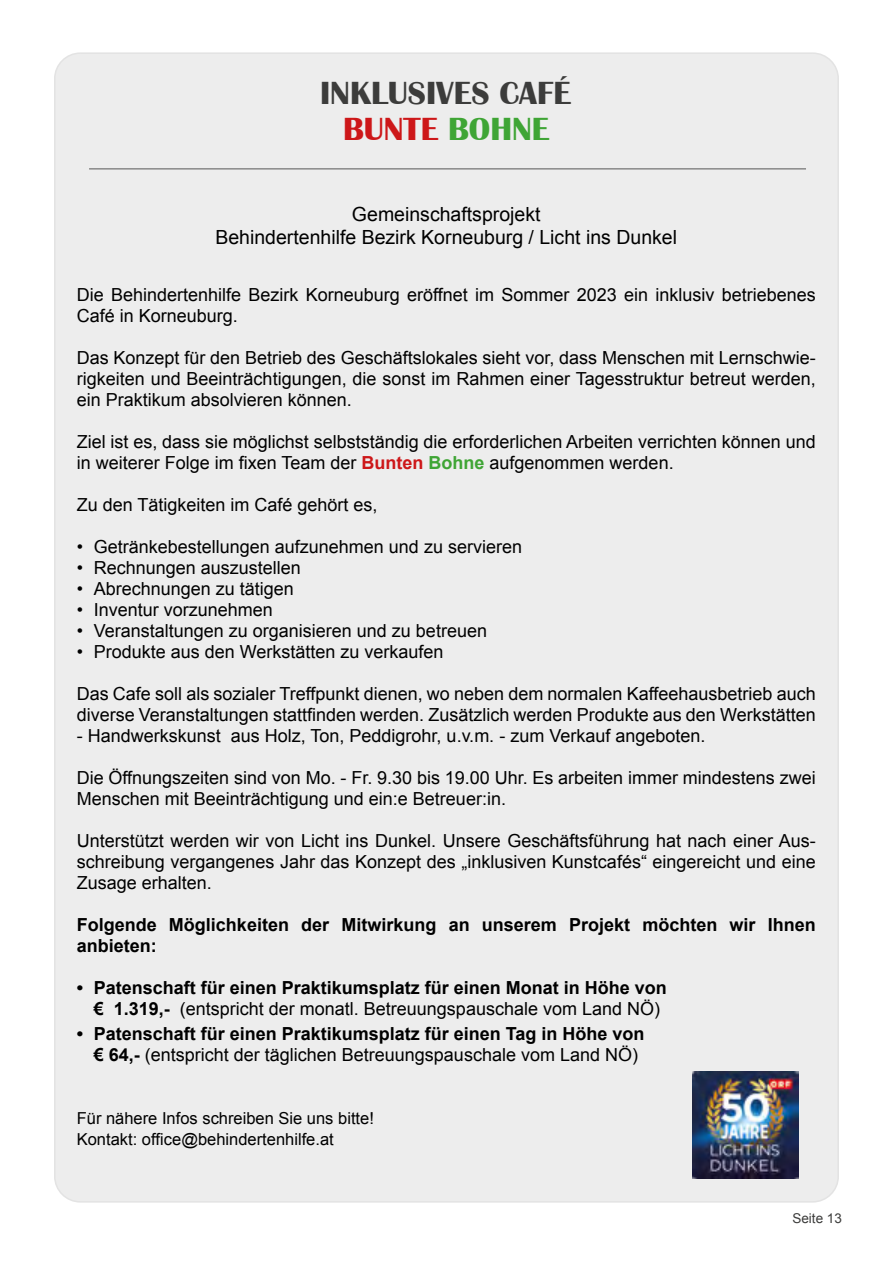
<style>
.page{position:relative;width:893px;height:1263px;background:#fff}
.page>*{position:absolute;margin:0;border:0;box-sizing:border-box;transform-origin:0 0}
.t1{font:700 33px/36px "Britannic";color:#3c3c3b;text-align:center}
.t2{font:19.5px/22.5px "Arial";color:#000;text-align:center}
.t3{font:18px/21px "Arial";color:#000}
.t4{font:700 18px/21px "Arial";color:#000;text-align:center}
.t5{font:16.5px/21px "Arial";color:#000}
.t6{font:13.5px "Arial";color:#3c3c3b}
.s1{color:#cd1719}
.s2{color:#3fa535}
.s3{font-weight:700;color:#cd1719}
.s4{font-weight:700;color:#3fa535}
.s5{font-weight:400}
</style>
<div class="page">
<div style="left:55px;top:53px;width:783px;height:1149px;background:#ededed;border-radius:26px"></div>
<img style="left:692px;top:1071px;width:106px;height:108px">
<hr style="left:89px;top:168px;width:717px;height:1px;background:#575756">
<h1 class="t1" style="left:320px;top:76px;width:253px">INKLUSIVES CAFÉ<br><span class="s1">BUNTE</span> <span class="s2">BOHNE</span></h1>
<p class="t2" style="left:215px;top:203px;width:463px">Gemeinschaftsprojekt<br>Behindertenhilfe Bezirk Korneuburg / Licht ins Dunkel</p>
<p class="t3" style="left:77px;top:284px;width:740px">Die Behindertenhilfe Bezirk Korneuburg eröffnet im Sommer 2023 ein inklusiv betriebenes<br>Café in Korneuburg.</p>
<p class="t3" style="left:77px;top:347px;width:740px;text-align:justify">Das Konzept für den Betrieb des Geschäftslokales sieht vor, dass Menschen mit Lernschwie&shy;rigkeiten und Beeinträchtigungen, die sonst im Rahmen einer Tagesstruktur betreut werden, ein Praktikum absolvieren können.</p>
<p class="t3" style="left:77px;top:431px;width:740px">Ziel ist es, dass sie möglichst selbstständig die erforderlichen Arbeiten verrichten können und in weiterer Folge im fixen Team der <span class="s3">Bunten</span> <span class="s4">Bohne</span> aufgenommen werden.</p>
<p class="t3" style="left:77px;top:494px;width:302px">Zu den Tätigkeiten im Café gehört es,</p>
<p class="t3" style="left:77px;top:536px;width:447px">• Getränkebestellungen aufzunehmen und zu servieren</p>
<p class="t3" style="left:77px;top:557px;width:226px">• Rechnungen auszustellen</p>
<p class="t3" style="left:77px;top:578px;width:219px">• Abrechnungen zu tätigen</p>
<p class="t3" style="left:77px;top:599px;width:198px">• Inventur vorzunehmen</p>
<p class="t3" style="left:77px;top:620px;width:412px">• Veranstaltungen zu organisieren und zu betreuen</p>
<p class="t3" style="left:77px;top:641px;width:368px">• Produkte aus den Werkstätten zu verkaufen</p>
<p class="t3" style="left:77px;top:683px;width:740px">Das Cafe soll als sozialer Treffpunkt dienen, wo neben dem normalen Kaffeehausbetrieb auch diverse Veranstaltungen stattfinden werden. Zusätzlich werden Produkte aus den Werkstätten</p>
<p class="t3" style="left:77px;top:725px;width:630px">- Handwerkskunst aus Holz, Ton, Peddigrohr, u.v.m. - zum Verkauf angeboten.</p>
<p class="t3" style="left:77px;top:767px;width:740px">Die Öffnungszeiten sind von Mo. - Fr. 9.30 bis 19.00 Uhr. Es arbeiten immer mindestens zwei<br>Menschen mit Beeinträchtigung und ein:e Betreuer:in.</p>
<p class="t3" style="left:77px;top:830px;width:740px;text-align:justify">Unterstützt werden wir von Licht ins Dunkel. Unsere Geschäftsführung hat nach einer Aus&shy;schreibung vergangenes Jahr das Konzept des „inklusiven Kunstcafés“ eingereicht und eine Zusage erhalten.</p>
<p class="t4" style="left:77px;top:915px;width:741px;text-align:left">Folgende Möglichkeiten der Mitwirkung an unserem Projekt möchten wir Ihnen anbieten:</p>
<p class="t4" style="left:77px;top:978px;width:592px">• Patenschaft für einen Praktikumsplatz für einen Monat in Höhe von € 1.319,- <span class="s5">(entspricht der monatl. Betreuungspauschale vom Land NÖ)</span></p>
<p class="t4" style="left:77px;top:1024px;width:569px">• Patenschaft für einen Praktikumsplatz für einen Tag in Höhe von € 64,- <span class="s5">(entspricht der täglichen Betreuungspauschale vom Land NÖ)</span></p>
<p class="t5" style="left:77px;top:1108px;width:299px">Für nähere Infos schreiben Sie uns bitte!<br>Kontakt: office@behindertenhilfe.at</p>
<p class="t6" style="left:792px;top:1210px;width:51px">Seite 13</p>
</div>
